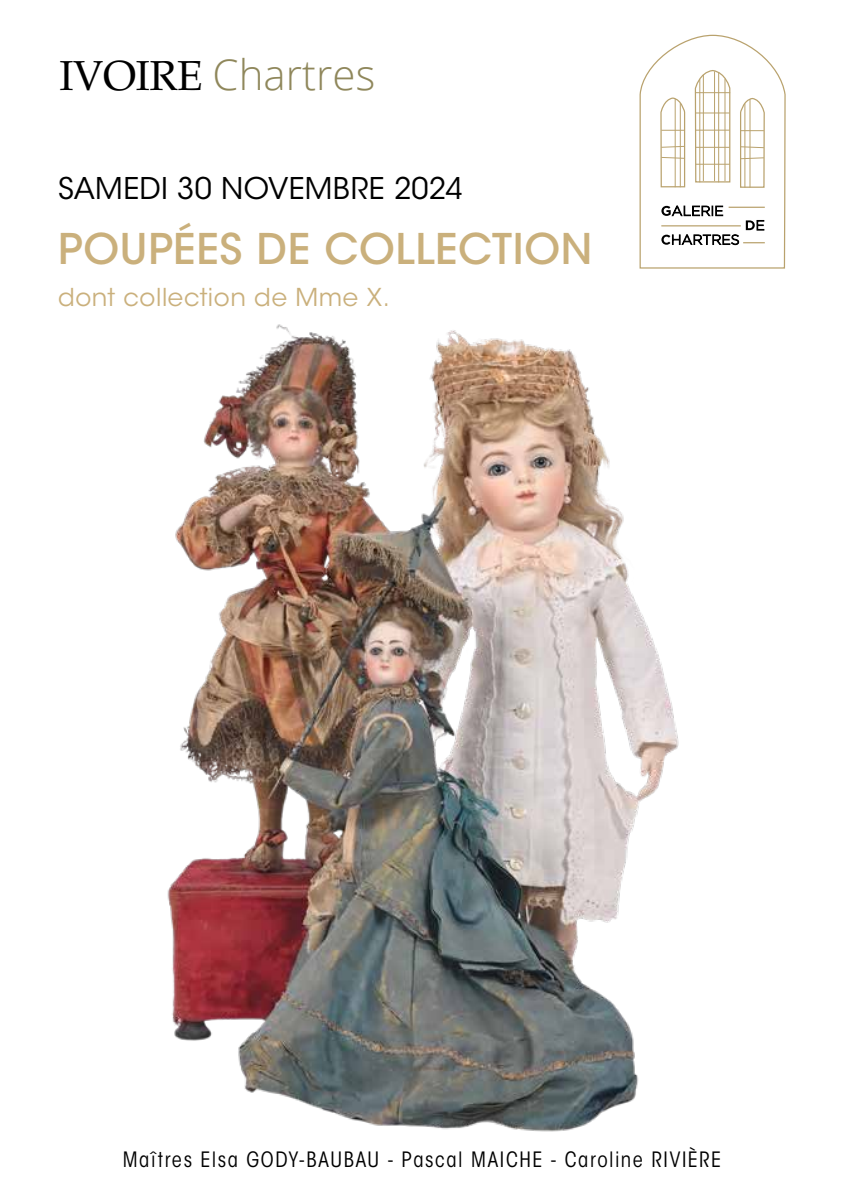
<style>
.page{position:relative;width:844px;height:1191px;background:#fff}
.page>*{position:absolute;margin:0;border:0;box-sizing:border-box;transform-origin:0 0}
.t1{font:500 42px "ITC Avant Garde Std";letter-spacing:.015em;color:#cab07c}
.t2{font:300 42px "Open Sans";color:#8f875b}
.t3{font:29.75px "ITC Avant Garde Std";letter-spacing:.01em;color:#000}
.t4{font:24.5px "ITC Avant Garde Std";letter-spacing:.025em;color:#cab07c}
.t5{font:condensed 21px "ITC Avant Garde Std";letter-spacing:.075em;color:#000}
.s1{font-family:"Palatino";font-weight:400;color:#000}
</style>
<div class="page">
<svg style="left:639px;top:35px;width:146px;height:234px"></svg>
<hr style="left:694px;top:92px;width:36px;height:1px;background:#b9a26d">
<hr style="left:695px;top:113px;width:34px;height:1px;background:#b9a26d">
<hr style="left:695px;top:130px;width:34px;height:1px;background:#b9a26d">
<hr style="left:695px;top:147px;width:34px;height:1px;background:#b9a26d">
<hr style="left:695px;top:164px;width:34px;height:1px;background:#b9a26d">
<hr style="left:718px;top:73px;width:1px;height:109px;background:#b9a26d">
<hr style="left:724px;top:79px;width:1px;height:102px;background:#b9a26d">
<hr style="left:702px;top:75px;width:1px;height:106px;background:#b9a26d">
<hr style="left:699px;top:79px;width:1px;height:103px;background:#b9a26d">
<hr style="left:714px;top:71px;width:1px;height:110px;background:#b9a26d">
<img style="left:167px;top:266px;width:529px;height:866px">
<h1 class="t2" style="left:60px;top:46px;width:317px"><span class="s1">IVOIRE</span> Chartres</h1>
<h2 class="t3" style="left:58px;top:170px;width:406px">SAMEDI 30 NOVEMBRE 2024</h2>
<h1 class="t1" style="left:58px;top:223px;width:535px">POUPÉES DE COLLECTION</h1>
<p class="t4" style="left:58px;top:283px;width:333px">dont collection de Mme X.</p>
<p class="t5" style="left:123px;top:1146px;width:599px">Maîtres Elsa GODY-BAUBAU - Pascal MAICHE - Caroline RIVIÈRE</p>
</div>
